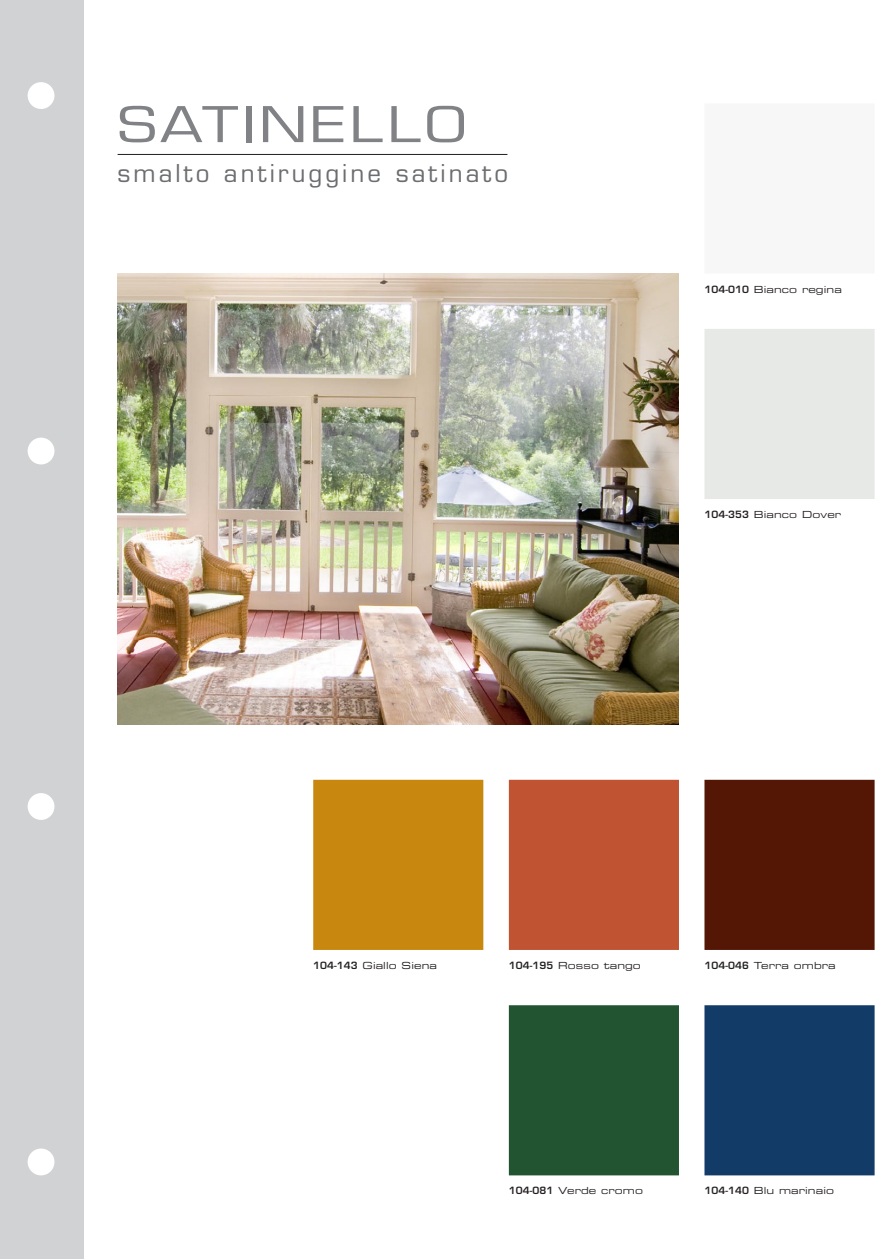
<style>
.page{position:relative;width:894px;height:1259px;background:#fff}
.page>*{position:absolute;margin:0;border:0;box-sizing:border-box;transform-origin:0 0}
.t1{font:48px "Eurostile";letter-spacing:.05em;color:#808285;scale:1.3 1}
.t2{font:24px "Eurostile";letter-spacing:.13em;color:#6c6d70}
.t3{font:9.75px "Eurostile Extended Two";letter-spacing:.01em;color:#231f20}
.s1{font-family:"Eurostile";font-weight:600}
</style>
<div class="page">
<div style="left:0;top:0;width:84px;height:1258px;background:#d1d2d4"></div>
<div style="left:28px;top:82px;width:26px;height:27px;background:#fff;border-radius:50%"></div>
<div style="left:28px;top:1148px;width:26px;height:27px;background:#fff;border-radius:50%"></div>
<div style="left:28px;top:437px;width:26px;height:27px;background:#fff;border-radius:50%"></div>
<div style="left:28px;top:793px;width:26px;height:27px;background:#fff;border-radius:50%"></div>
<div style="left:705px;top:780px;width:169px;height:169px;background:#541705"></div>
<div style="left:704px;top:779px;width:170px;height:171px;border:2px solid #541705"></div>
<div style="left:314px;top:780px;width:169px;height:169px;background:#c8880f"></div>
<div style="left:313px;top:779px;width:170px;height:171px;border:2px solid #c8880f"></div>
<div style="left:510px;top:780px;width:168px;height:169px;background:#c05332"></div>
<div style="left:509px;top:779px;width:170px;height:171px;border:2px solid #c05332"></div>
<div style="left:705px;top:1006px;width:169px;height:168px;background:#133b67"></div>
<div style="left:704px;top:1005px;width:170px;height:170px;border:2px solid #133b67"></div>
<div style="left:510px;top:1006px;width:168px;height:168px;background:#225432"></div>
<div style="left:509px;top:1005px;width:170px;height:170px;border:2px solid #225432"></div>
<hr style="left:118px;top:154px;width:389px;height:1px;background:#231f20">
<div style="left:705px;top:104px;width:169px;height:169px;background:#f6f7f6"></div>
<div style="left:705px;top:329px;width:169px;height:169px;background:#e6e9e6"></div>
<div style="left:704px;top:329px;width:170px;height:170px;border:2px solid #e6e9e6"></div>
<img style="left:118px;top:273px;width:561px;height:451px">
<h1 class="t1" style="left:118px;top:96px;width:270px">SATINELLO</h1>
<h2 class="t2" style="left:118px;top:159px;width:392px">smalto antiruggine satinato</h2>
<p class="t3" style="left:704px;top:283px;width:139px"><span class="s1">104-010</span> Bianco regina</p>
<p class="t3" style="left:704px;top:508px;width:138px"><span class="s1">104-353</span> Bianco Dover</p>
<p class="t3" style="left:313px;top:958px;width:125px"><span class="s1">104-143</span> Giallo Siena</p>
<p class="t3" style="left:509px;top:958px;width:134px"><span class="s1">104-195</span> Rosso tango</p>
<p class="t3" style="left:704px;top:958px;width:133px"><span class="s1">104-046</span> Terra ombra</p>
<p class="t3" style="left:509px;top:1183px;width:136px"><span class="s1">104-081</span> Verde cromo</p>
<p class="t3" style="left:704px;top:1183px;width:131px"><span class="s1">104-140</span> Blu marinaio</p>
</div>
